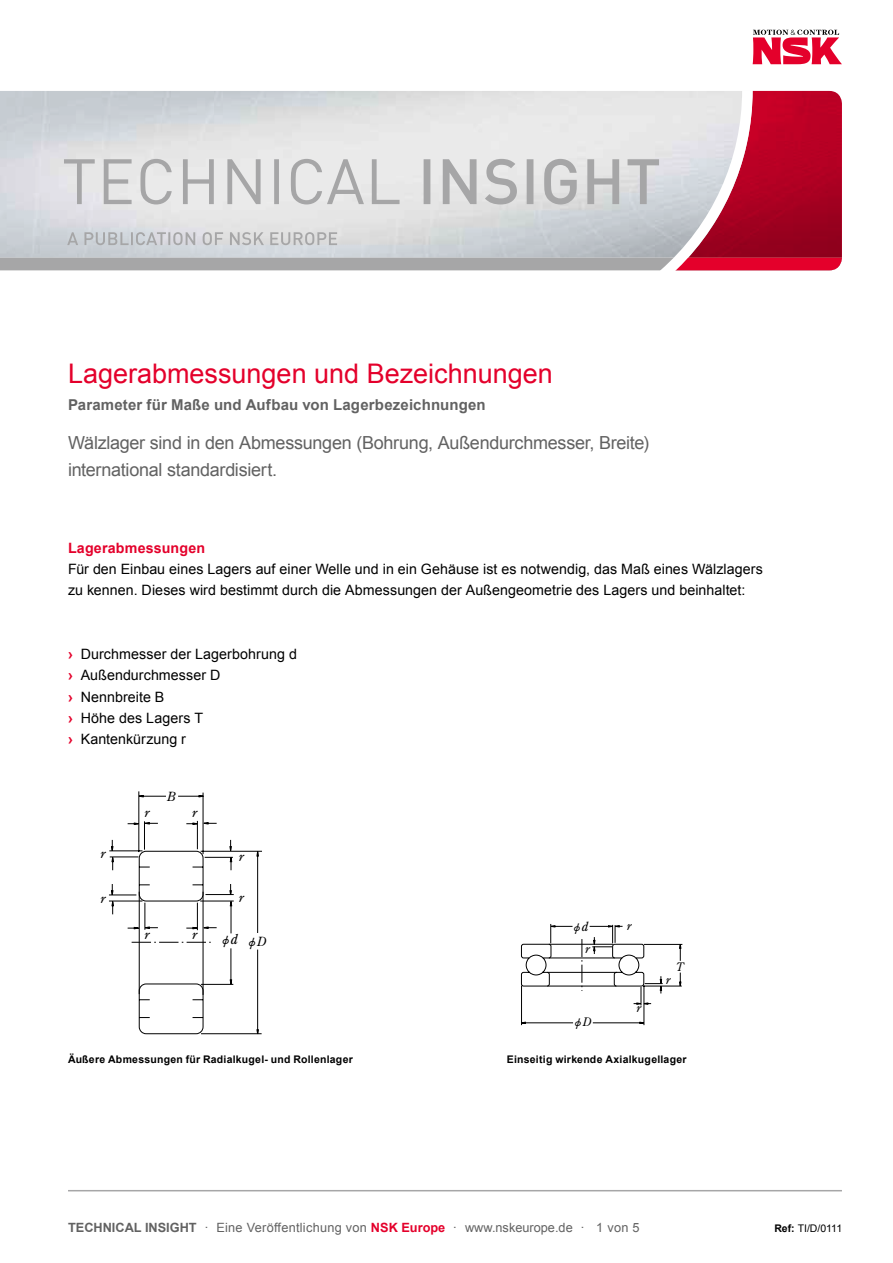
<style>
.page{position:relative;width:893px;height:1263px;background:#fff}
.page>*{position:absolute;margin:0;border:0;box-sizing:border-box;transform-origin:0 0}
.t1{font:27px "Arial";color:#e4002b}
.t2{font:18px/27px "Arial";letter-spacing:-.015em;color:#626262}
.t3{font:700 15px "Arial";letter-spacing:.01em;color:#626262}
.t4{font:14.25px/21.3px "Arial";letter-spacing:.005em;color:#000}
.t5{font:700 14.25px "Arial";letter-spacing:.01em;color:#e4002b}
.t6{font:12.75px "Arial";letter-spacing:.02em;color:#626262}
.t7{font:italic 12.6px "Century Old Style";color:#000}
.t8{font:12.6px "NSK2 mark";color:#000}
.t9{font:11.7px "NSK2 mark";color:#000}
.t10{font:italic 11.7px "Century Old Style";color:#000}
.t11{font:700 10.5px "Arial";letter-spacing:.02em;color:#000}
.t12{font:10.5px "Arial";letter-spacing:-.035em;color:#000}
.s1{font-weight:700;color:#e4002b}
.s2{font-family:"Century Old Style";font-style:italic;font-size:13.8px}
.s3{font-family:"Century Old Style";font-style:italic}
.s4{font-family:"Century Old Style";font-style:italic;font-size:12.75px}
.s5{font-weight:700}
</style>
<div class="page">
<hr style="left:139px;top:791px;width:1px;height:61px;background:#000">
<hr style="left:203px;top:792px;width:1px;height:62px;background:#000">
<hr style="left:201px;top:851px;width:61px;height:1px;background:#000">
<svg style="left:109px;top:795px;width:150px;height:240px"></svg>
<hr style="left:200px;top:901px;width:34px;height:1px;background:#000">
<hr style="left:201px;top:984px;width:32px;height:1px;background:#000">
<hr style="left:201px;top:1033px;width:61px;height:1px;background:#000">
<hr style="left:68px;top:1190px;width:774px;height:1px;background:#a6a6a7">
<svg style="left:753px;top:30px;width:89px;height:34px"></svg>
<svg style="left:0;top:90px;width:842px;height:181px;background:#d0bac1"></svg>
<svg style="left:521px;top:924px;width:162px;height:102px"></svg>
<h1 class="t1" style="left:68px;top:356px;width:486px">Lagerabmessungen und Bezeichnungen</h1>
<p class="t3" style="left:68px;top:395px;width:419px">Parameter für Maße und Aufbau von Lagerbezeichnungen</p>
<p class="t2" style="left:68px;top:430px;width:583px">Wälzlager sind in den Abmessungen (Bohrung, Außendurchmesser, Breite) international standardisiert.</p>
<p class="t5" style="left:68px;top:538px;width:139px">Lagerabmessungen</p>
<p class="t4" style="left:68px;top:559px;width:696px">Für den Einbau eines Lagers auf einer Welle und in ein Gehäuse ist es notwendig, das Maß eines Wälzlagers zu kennen. Dieses wird bestimmt durch die Abmessungen der Außengeometrie des Lagers und beinhaltet:</p>
<p class="t4" style="left:68px;top:644px;width:231px"><span class="s1">›</span> Durchmesser der Lagerbohrung d <span class="s1">›</span> Außendurchmesser D<br><span class="s1">›</span> Nennbreite B<br><span class="s1">›</span> Höhe des Lagers T<br><span class="s1">›</span> Kantenkürzung r</p>
<p class="t7" style="left:167px;top:788px;width:10px">B</p>
<p class="t7" style="left:144px;top:805px;width:6px">r</p>
<p class="t7" style="left:192px;top:805px;width:6px">r</p>
<p class="t7" style="left:101px;top:845px;width:6px">r</p>
<p class="t7" style="left:239px;top:848px;width:6px">r</p>
<p class="t7" style="left:101px;top:890px;width:6px">r</p>
<p class="t7" style="left:239px;top:889px;width:6px">r</p>
<p class="t7" style="left:144px;top:926px;width:6px">r</p>
<p class="t7" style="left:192px;top:926px;width:6px">r</p>
<p class="t8" style="left:219px;top:932px;width:20px">j<span class="s2">d</span></p>
<p class="t8" style="left:246px;top:934px;width:22px">j<span class="s3">D</span></p>
<p class="t11" style="left:68px;top:1052px;width:286px">Äußere Abmessungen für Radialkugel- und Rollenlager</p>
<p class="t9" style="left:571px;top:920px;width:19px">j<span class="s4">d</span></p>
<p class="t10" style="left:585px;top:942px;width:6px">r</p>
<p class="t9" style="left:572px;top:1015px;width:21px">j<span class="s3">D</span></p>
<p class="t10" style="left:627px;top:918px;width:6px">r</p>
<p class="t10" style="left:637px;top:1001px;width:6px">r</p>
<p class="t10" style="left:676px;top:959px;width:9px">T</p>
<p class="t10" style="left:666px;top:972px;width:6px">r</p>
<p class="t11" style="left:507px;top:1052px;width:181px">Einseitig wirkende Axialkugellager</p>
<p class="t9" style="left:576px;top:1216px;width:21px">j<span class="s3">D</span></p>
<p class="t6" style="left:68px;top:1219px;width:573px"><span class="s5">TECHNICAL INSIGHT</span> · Eine Veröffentlichung von <span class="s1">NSK Europe</span> · www.nskeurope.de · 1 von 5</p>
<p class="t12" style="left:774px;top:1221px;width:69px"><span class="s5">Ref:</span> TI/D/0111</p>
</div>
